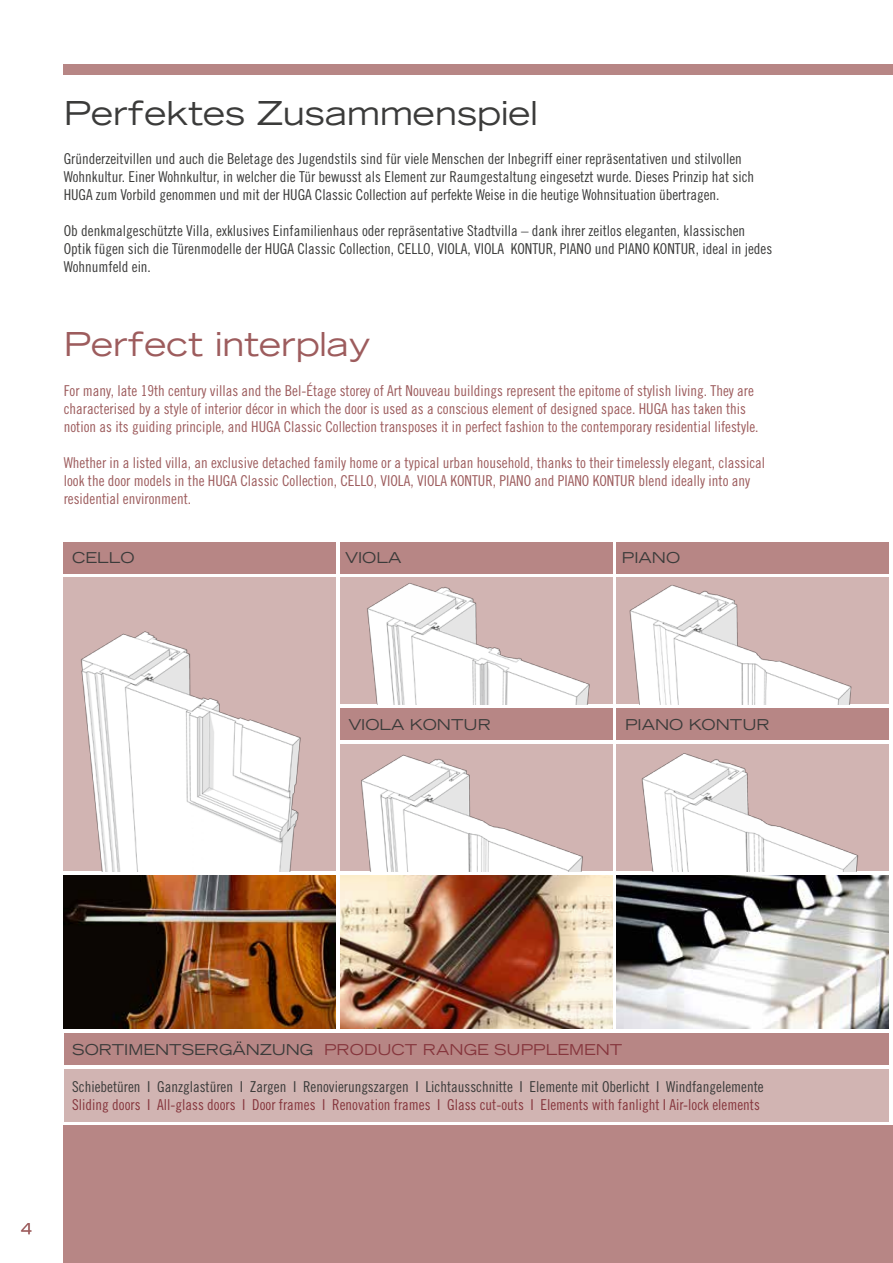
<style>
.page{position:relative;width:893px;height:1263px;background:#fff}
.page>*{position:absolute;margin:0;border:0;box-sizing:border-box;transform-origin:0 0}
.t1{font:expanded 33px "Trade Gothic LT Std";color:#3b3b3a}
.t2{font:expanded 33px "Trade Gothic LT Std";color:#9d5c5d}
.t3{font:15px/18px "Trade Gothic LT Std Cn 18";color:#3b3b3a}
.t4{font:15px/18px "Trade Gothic LT Std Cn 18";color:#9d5c5d}
.t5{font:15px "Trade Gothic LT Std Cn 18";color:#86363d}
.t6{font:expanded 15px "Trade Gothic LT Std";color:#3b3b3a}
.t7{font:expanded 15px "Trade Gothic LT Std";color:#86363d}
.t8{font:expanded 15px "Trade Gothic LT Std";color:#9d5c5d}
.s1{color:#86363d}
</style>
<div class="page">
<div style="left:64px;top:64px;width:829px;height:10px;background:#b78685"></div>
<div style="left:64px;top:1126px;width:829px;height:137px;background:#b78685"></div>
<img style="left:617px;top:875px;width:272px;height:154px">
<img style="left:64px;top:875px;width:272px;height:154px">
<img style="left:340px;top:875px;width:272px;height:154px">
<div style="left:64px;top:1069px;width:825px;height:53px;background:#d1b4b2"></div>
<div style="left:64px;top:1033px;width:825px;height:32px;background:#b78685"></div>
<div style="left:64px;top:542px;width:272px;height:31px;background:#b78685"></div>
<div style="left:64px;top:578px;width:272px;height:293px;background:#d1b4b2"></div>
<img style="left:81px;top:631px;width:220px;height:240px">
<div style="left:340px;top:542px;width:272px;height:31px;background:#b78685"></div>
<div style="left:617px;top:542px;width:272px;height:31px;background:#b78685"></div>
<div style="left:340px;top:744px;width:272px;height:127px;background:#d1b4b2"></div>
<div style="left:617px;top:744px;width:272px;height:127px;background:#d1b4b2"></div>
<div style="left:340px;top:708px;width:272px;height:32px;background:#b78685"></div>
<div style="left:617px;top:708px;width:272px;height:32px;background:#b78685"></div>
<div style="left:617px;top:578px;width:272px;height:126px;background:#d1b4b2"></div>
<img style="left:340px;top:578px;width:270px;height:126px">
<img style="left:629px;top:585px;width:223px;height:119px">
<img style="left:361px;top:754px;width:222px;height:117px">
<img style="left:641px;top:753px;width:218px;height:118px">
<h1 class="t1" style="left:64px;top:91px;width:475px">PERFEKTES ZUSAMMENSPIEL</h1>
<p class="t3" style="left:64px;top:150px;width:692px">Gründerzeitvillen und auch die Beletage des Jugendstils sind für viele Menschen der Inbegriff einer repräsentativen und stilvollen<br>Wohnkultur. Einer Wohnkultur, in welcher die Tür bewusst als Element zur Raumgestaltung eingesetzt wurde. Dieses Prinzip hat sich<br>HUGA zum Vorbild genommen und mit der HUGA Classic Collection auf perfekte Weise in die heutige Wohnsituation übertragen.</p>
<p class="t3" style="left:64px;top:222px;width:710px">Ob denkmalgeschützte Villa, exklusives Einfamilienhaus oder repräsentative Stadtvilla – dank ihrer zeitlos eleganten, klassischen<br>Optik fügen sich die Türenmodelle der HUGA Classic Collection, CELLO, VIOLA, VIOLA KONTUR, PIANO und PIANO KONTUR, ideal in jedes<br>Wohnumfeld ein.</p>
<h1 class="t2" style="left:64px;top:322px;width:309px">PERFECT INTERPLAY</h1>
<p class="t4" style="left:64px;top:381px;width:696px">For many, late 19th century villas and the Bel-Étage storey of Art Nouveau buildings represent the epitome of stylish living. They are characterised by a style of interior décor in which the door is used as a conscious element of designed space. HUGA has taken this notion as its guiding principle, and HUGA Classic Collection transposes it in perfect fashion to the contemporary residential lifestyle.</p>
<p class="t4" style="left:64px;top:453px;width:703px">Whether in a listed villa, an exclusive detached family home or a typical urban household, thanks to their timelessly elegant, classical look the door models in the HUGA Classic Collection, CELLO, VIOLA, VIOLA KONTUR, PIANO and PIANO KONTUR blend ideally into any residential environment.</p>
<p class="t6" style="left:72px;top:548px;width:64px">CELLO</p>
<p class="t6" style="left:346px;top:548px;width:57px">VIOLA</p>
<p class="t6" style="left:622px;top:548px;width:60px">PIANO</p>
<p class="t6" style="left:349px;top:715px;width:144px">VIOLA KONTUR</p>
<p class="t6" style="left:625px;top:715px;width:146px">PIANO KONTUR</p>
<p class="t6" style="left:72px;top:1039px;width:333px">SORTIMENTSERGÄNZUNG <span class="s1">PRODUCT</span></p>
<p class="t7" style="left:423px;top:1039px;width:195px">RANGE SUPPLEMENT</p>
<p class="t3" style="left:72px;top:1077px;width:693px">Schiebetüren I Ganzglastüren I Zargen I Renovierungszargen I Lichtausschnitte I Elemente mit Oberlicht I Windfangelemente</p>
<p class="t5" style="left:72px;top:1096px;width:689px">Sliding doors I All-glass doors I Door frames I Renovation frames I Glass cut-outs I Elements with fanlight I Air-lock elements</p>
<p class="t8" style="left:21px;top:1219px;width:12px">4</p>
</div>
